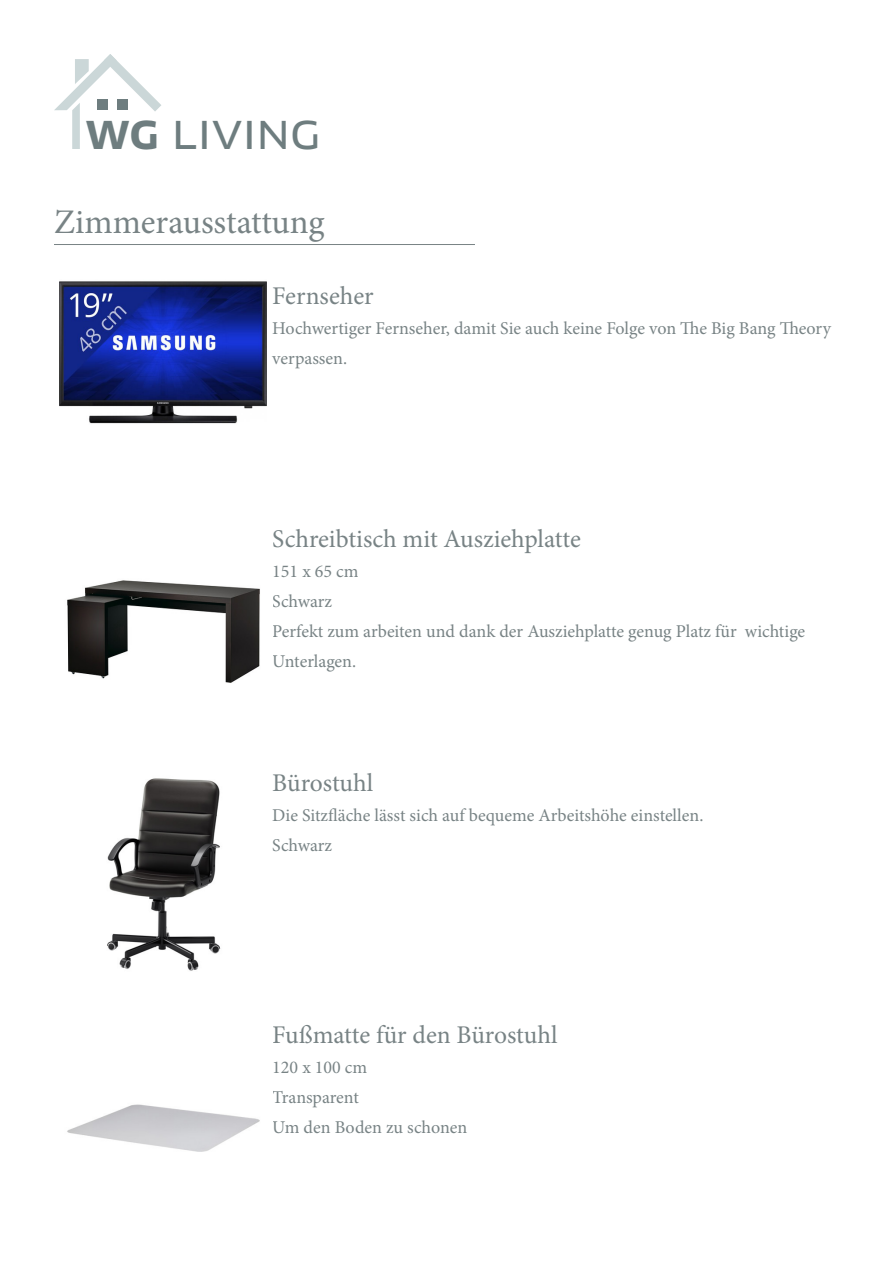
<style>
.page{position:relative;width:893px;height:1263px;background:#fff}
.page>*{position:absolute;margin:0;border:0;box-sizing:border-box;transform-origin:0 0}
.t1{font:37.5px "Clan OT Wide News";color:#6e7d7f}
.t2{font:34.5px "Minion Pro";letter-spacing:-.005em;color:#788385}
.t3{font:25.5px "Minion Pro";letter-spacing:-.005em;color:#788385}
.t4{font:18px/30px "Minion Pro";color:#788385}
.s1{font-family:"Clan OT";font-weight:700;font-stretch:expanded}
</style>
<div class="page">
<img style="left:107px;top:778px;width:114px;height:193px">
<img style="left:67px;top:580px;width:193px;height:103px">
<img style="left:60px;top:281px;width:207px;height:143px">
<svg style="left:54px;top:54px;width:107px;height:95px"></svg>
<div style="left:98px;top:99px;width:10px;height:11px;background:#6e7d7f"></div>
<div style="left:117px;top:99px;width:11px;height:11px;background:#6e7d7f"></div>
<hr style="left:54px;top:244px;width:421px;height:1px;background:#788385">
<img style="left:67px;top:1104px;width:193px;height:48px">
<p class="t1" style="left:85px;top:112px;width:236px"><span class="s1">WG</span> LIVING</p>
<p class="t2" style="left:54px;top:199px;width:272px">Zimmerausstattung</p>
<p class="t3" style="left:272px;top:279px;width:103px">Fernseher</p>
<p class="t4" style="left:272px;top:314px;width:560px">Hochwertiger Fernseher, damit Sie auch keine Folge von The Big Bang Theory verpassen.</p>
<p class="t3" style="left:272px;top:522px;width:310px">Schreibtisch mit Ausziehplatte</p>
<p class="t4" style="left:272px;top:557px;width:88px">151 x 65 cm</p>
<p class="t4" style="left:272px;top:587px;width:61px">Schwarz</p>
<p class="t4" style="left:272px;top:617px;width:534px">Perfekt zum arbeiten und dank der Ausziehplatte genug Platz für wichtige<br>Unterlagen.</p>
<p class="t3" style="left:272px;top:765px;width:103px">Bürostuhl</p>
<p class="t4" style="left:272px;top:800px;width:433px">Die Sitzfläche lässt sich auf bequeme Arbeitshöhe einstellen.</p>
<p class="t4" style="left:272px;top:830px;width:61px">Schwarz</p>
<p class="t3" style="left:272px;top:1018px;width:287px">Fußmatte für den Bürostuhl</p>
<p class="t4" style="left:272px;top:1052px;width:96px">120 x 100 cm</p>
<p class="t4" style="left:272px;top:1082px;width:88px">Transparent</p>
<p class="t4" style="left:272px;top:1112px;width:196px">Um den Boden zu schonen</p>
</div>
